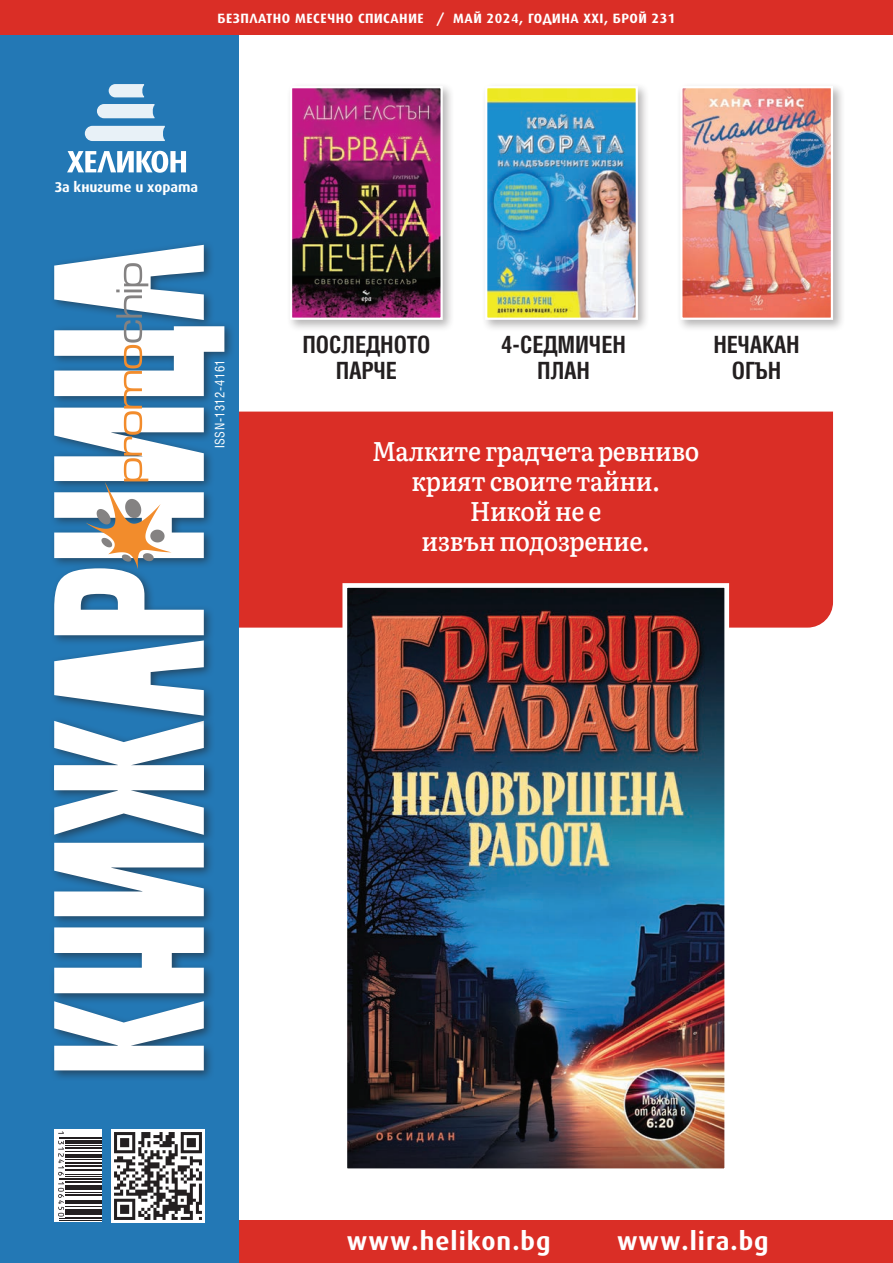
<style>
.page{position:relative;width:893px;height:1263px;background:#fff}
.page>*{position:absolute;margin:0;border:0;box-sizing:border-box;transform-origin:0 0}
.t1{font:500 27px/30px "Literata 12 pt";letter-spacing:-.02em;color:#fff;text-align:center;scale:.9 1}
.t2{font:700 25.5px "Hermes Bg";letter-spacing:.04em;color:#fff}
.t3{font:700 23.85px/25.8px "Hebar Cond";color:#231f20;text-align:center;scale:.95 1}
.t4{font:condensed 14.85px "Helen Bg";letter-spacing:.04em;color:#fff}
.t5{font:700 14.1px "Hermes Bg";color:#fff}
.t6{font:700 13.5px "Hermes Bg";letter-spacing:.04em;color:#fff}
</style>
<div class="page">
<div style="left:239px;top:412px;width:594px;height:216px;background:#da2e26"></div>
<img style="left:340px;top:581px;width:391px;height:588px">
<div style="left:0;top:1220px;width:893px;height:43px;background:#da2e26"></div>
<div style="left:0;top:0;width:239px;height:1263px;background:#2378b5"></div>
<div style="left:49px;top:240px;width:187px;height:841px;background:#231f20;opacity:.55"></div>
<svg style="left:54px;top:1001px;width:150px;height:69px"></svg>
<svg style="left:54px;top:843px;width:150px;height:73px"></svg>
<svg style="left:54px;top:245px;width:170px;height:590px"></svg>
<img style="left:112px;top:1129px;width:92px;height:93px">
<div style="left:54px;top:1129px;width:48px;height:93px;background:#fff"></div>
<hr style="left:59px;top:1137px;width:43px;height:1px;background:#231f20">
<hr style="left:59px;top:1138px;width:43px;height:1px;background:#231f20">
<hr style="left:65px;top:1140px;width:37px;height:4px;background:#231f20">
<hr style="left:65px;top:1145px;width:37px;height:1px;background:#231f20">
<hr style="left:65px;top:1147px;width:37px;height:2px;background:#231f20">
<hr style="left:65px;top:1151px;width:37px;height:1px;background:#231f20">
<hr style="left:65px;top:1154px;width:37px;height:1px;background:#231f20">
<hr style="left:65px;top:1156px;width:37px;height:2px;background:#231f20">
<hr style="left:65px;top:1159px;width:37px;height:1px;background:#231f20">
<hr style="left:65px;top:1162px;width:37px;height:2px;background:#231f20">
<hr style="left:65px;top:1165px;width:37px;height:2px;background:#231f20">
<hr style="left:65px;top:1169px;width:37px;height:1px;background:#231f20">
<hr style="left:65px;top:1174px;width:37px;height:1px;background:#231f20">
<hr style="left:65px;top:1176px;width:37px;height:1px;background:#231f20">
<hr style="left:59px;top:1178px;width:43px;height:1px;background:#231f20">
<hr style="left:59px;top:1179px;width:43px;height:1px;background:#231f20">
<hr style="left:65px;top:1181px;width:37px;height:2px;background:#231f20">
<hr style="left:65px;top:1185px;width:37px;height:1px;background:#231f20">
<hr style="left:65px;top:1187px;width:37px;height:3px;background:#231f20">
<hr style="left:65px;top:1192px;width:37px;height:1px;background:#231f20">
<hr style="left:65px;top:1194px;width:37px;height:1px;background:#231f20">
<hr style="left:65px;top:1195px;width:37px;height:1px;background:#231f20">
<hr style="left:65px;top:1200px;width:37px;height:1px;background:#231f20">
<hr style="left:65px;top:1202px;width:37px;height:2px;background:#231f20">
<hr style="left:65px;top:1206px;width:37px;height:1px;background:#231f20">
<hr style="left:65px;top:1209px;width:37px;height:2px;background:#231f20">
<hr style="left:65px;top:1212px;width:37px;height:3px;background:#231f20">
<hr style="left:65px;top:1217px;width:37px;height:1px;background:#231f20">
<hr style="left:59px;top:1218px;width:43px;height:1px;background:#231f20">
<hr style="left:59px;top:1220px;width:43px;height:1px;background:#231f20">
<svg style="left:58px;top:1131px;width:6px;height:3px"></svg>
<svg style="left:58px;top:1141px;width:6px;height:34px"></svg>
<svg style="left:58px;top:1182px;width:6px;height:34px"></svg>
<div style="left:0;top:0;width:893px;height:34px;background:#da2e26"></div>
<svg style="left:97px;top:104px;width:58px;height:14px"></svg>
<svg style="left:109px;top:84px;width:35px;height:13px"></svg>
<svg style="left:85px;top:126px;width:80px;height:15px"></svg>
<svg style="left:67px;top:151px;width:119px;height:22px"></svg>
<div style="left:676px;top:82px;width:169px;height:250px;background:#231f20;opacity:.33"></div>
<img style="left:683px;top:89px;width:147px;height:228px">
<div style="left:680px;top:86px;width:153px;height:234px;border:2px solid #fff"></div>
<div style="left:286px;top:82px;width:169px;height:250px;background:#231f20;opacity:.33"></div>
<img style="left:293px;top:89px;width:147px;height:228px">
<div style="left:290px;top:86px;width:153px;height:234px;border:2px solid #fff"></div>
<div style="left:481px;top:82px;width:169px;height:250px;background:#231f20;opacity:.33"></div>
<img style="left:488px;top:89px;width:147px;height:228px">
<div style="left:485px;top:86px;width:153px;height:234px;border:2px solid #fff"></div>
<p class="t6" style="left:217px;top:11px;width:460px">БЕЗПЛАТНО МЕСЕЧНО СПИСАНИЕ / МАЙ 2024, ГОДИНА XXI, БРОЙ 231</p>
<p class="t5" style="left:55px;top:179px;width:145px">За книгите и хората</p>
<p class="t4" style="left:214px;top:448px;width:90px;rotate:-90deg">ISSN-1312-4161</p>
<p class="t3" style="left:302px;top:333px;width:136px">ПОСЛЕДНОТО<br>ПАРЧЕ</p>
<p class="t3" style="left:713px;top:333px;width:93px">НЕЧАКАН<br>ОГЪН</p>
<p class="t3" style="left:501px;top:333px;width:133px">4-СЕДМИЧЕН<br>ПЛАН</p>
<p class="t1" style="left:372px;top:434px;width:365px">Малките градчета ревниво крият своите тайни.<br>Никой не е<br>извън подозрение.</p>
<p class="t2" style="left:347px;top:1227px;width:205px">www.helikon.bg</p>
<p class="t2" style="left:617px;top:1227px;width:153px">www.lira.bg</p>
</div>
